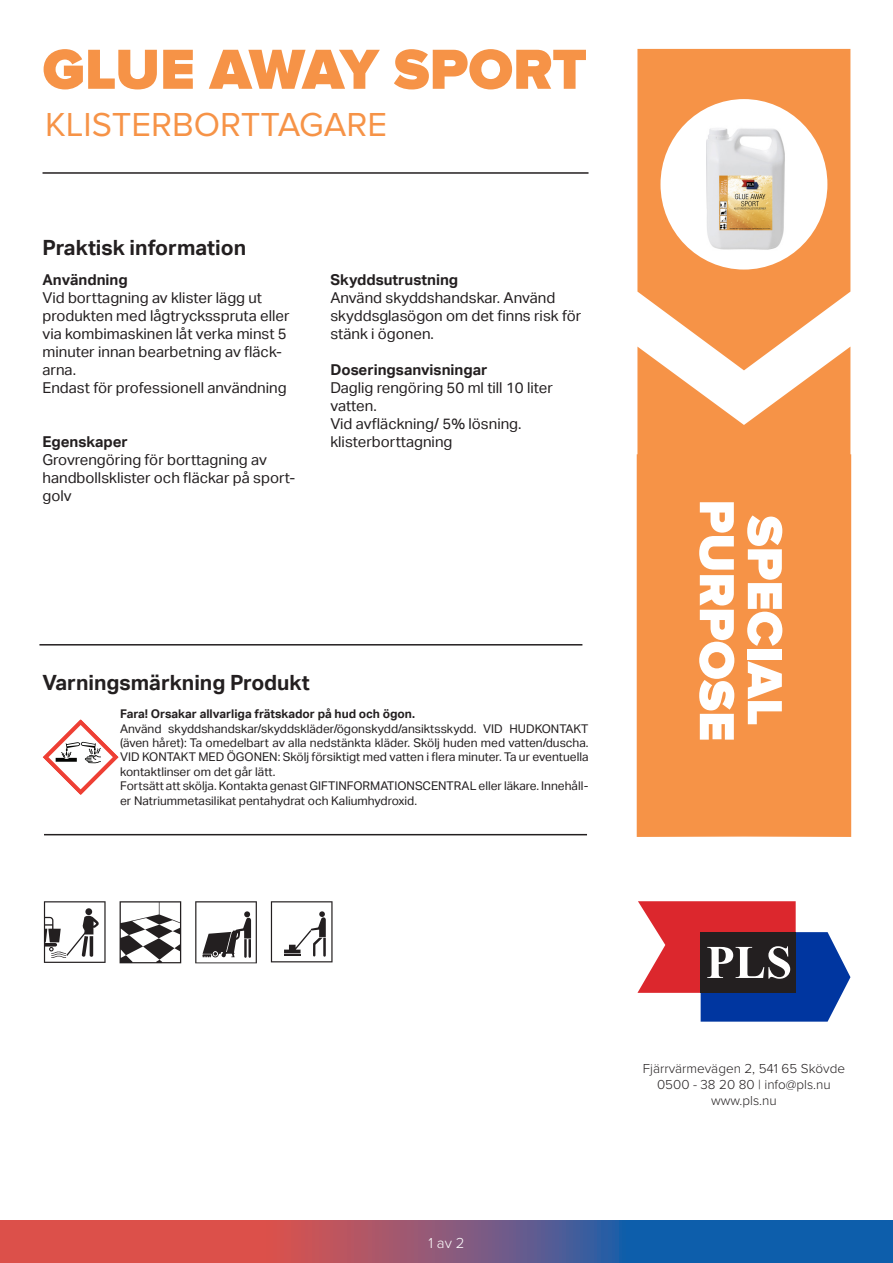
<style>
.page{position:relative;width:893px;height:1263px;background:#fff}
.page>*{position:absolute;margin:0;border:0;box-sizing:border-box;transform-origin:0 0}
.t1{font:900 58.5px "Proxima Nova";letter-spacing:-.005em;color:#f69347}
.t2{font:900 51px "Proxima Nova";color:#fff}
.t3{font:34.5px "Proxima Nova";color:#f69347}
.t4{font:700 21px "Aktiv Grotesk";color:#231f20}
.t5{font:15px/18px "Aktiv Grotesk";color:#231f20}
.t6{font:700 15px "Aktiv Grotesk";color:#231f20}
.t7{font:300 15px "Proxima Nova";color:#fff}
.t8{font:300 13.5px "Proxima Nova";color:#231f20}
.t9{font:12px/14.4px "Aktiv Grotesk";color:#231f20;text-align:justify}
.t10{font:700 12px "Aktiv Grotesk";color:#231f20}
</style>
<div class="page">
<svg style="left:637px;top:901px;width:213px;height:121px"></svg>
<hr style="left:44px;top:834px;width:543px;height:1px;background:#231f20">
<hr style="left:43px;top:172px;width:545px;height:2px;background:#231f20">
<svg style="left:637px;top:49px;width:213px;height:298px;background:#f69e5a"></svg>
<svg style="left:637px;top:347px;width:213px;height:106px;fill:#f69347"></svg>
<div style="left:636px;top:453px;width:216px;height:384px;background:#f69347"></div>
<div style="left:660px;top:99px;width:167px;height:171px;background:#fff;border-radius:50%"></div>
<svg style="left:0;top:1220px;width:893px;height:43px;background:#7b577a"></svg>
<hr style="left:39px;top:644px;width:543px;height:1px;background:#231f20">
<img style="left:706px;top:128px;width:79px;height:122px">
<svg style="left:271px;top:901px;width:62px;height:61px"></svg>
<svg style="left:195px;top:901px;width:62px;height:62px"></svg>
<svg style="left:120px;top:901px;width:61px;height:62px"></svg>
<svg style="left:44px;top:901px;width:62px;height:62px"></svg>
<svg style="left:43px;top:719px;width:76px;height:76px"></svg>
<p class="t1" style="left:43px;top:36px;width:546px">GLUE AWAY SPORT</p>
<p class="t3" style="left:45px;top:104px;width:343px">KLISTERBORTTAGARE</p>
<p class="t4" style="left:43px;top:235px;width:205px">Praktisk information</p>
<p class="t6" style="left:43px;top:271px;width:87px">Användning</p>
<p class="t5" style="left:43px;top:289px;width:249px">Vid borttagning av klister lägg ut produkten med lågtrycksspruta eller via kombimaskinen låt verka minst 5 minuter innan bearbetning av fläck&shy;arna.</p>
<p class="t5" style="left:43px;top:379px;width:246px">Endast för professionell användning</p>
<p class="t6" style="left:43px;top:433px;width:87px">Egenskaper</p>
<p class="t5" style="left:43px;top:451px;width:254px">Grovrengöring för borttagning av handbollsklister och fläckar på sport&shy;golv</p>
<p class="t6" style="left:330px;top:271px;width:129px">Skyddsutrustning</p>
<p class="t5" style="left:330px;top:289px;width:252px">Använd skyddshandskar. Använd skyddsglasögon om det finns risk för stänk i ögonen.</p>
<p class="t6" style="left:330px;top:361px;width:159px">Doseringsanvisningar</p>
<p class="t5" style="left:330px;top:379px;width:224px">Daglig rengöring 50 ml till 10 liter vatten.</p>
<p class="t5" style="left:330px;top:415px;width:192px">Vid avfläckning/ 5% lösning.</p>
<p class="t5" style="left:330px;top:433px;width:124px">klisterborttagning</p>
<p class="t4" style="left:43px;top:670px;width:269px">Varningsmärkning Produkt</p>
<p class="t10" style="left:120px;top:707px;width:296px">Fara! Orsakar allvarliga frätskador på hud och ögon.</p>
<p class="t9" style="left:120px;top:721px;width:470px">Använd skyddshandskar/skyddskläder/ögonskydd/ansiktsskydd. VID HUDKONTAKT (även håret): Ta omedelbart av alla nedstänkta kläder. Skölj huden med vatten/duscha.<br>VID KONTAKT MED ÖGONEN: Skölj försiktigt med vatten i flera minuter. Ta ur eventuella kontaktlinser om det går lätt.</p>
<p class="t9" style="left:120px;top:779px;width:470px">Fortsätt att skölja. Kontakta genast GIFTINFORMATIONSCENTRAL eller läkare. Innehåll&shy;er Natriummetasilikat pentahydrat och Kaliumhydroxid.</p>
<p class="t2" style="left:746px;top:499px;width:243px;rotate:90deg">PURPOSE</p>
<p class="t2" style="left:794px;top:515px;width:212px;rotate:90deg">SPECIAL</p>
<p class="t7" style="left:428px;top:1231px;width:38px">1 av 2</p>
<p class="t8" style="left:643px;top:1058px;width:204px">Fjärrvärmevägen 2, 541 65 Skövde</p>
<p class="t8" style="left:657px;top:1074px;width:175px">0500 - 38 20 80 | info@pls.nu</p>
<p class="t8" style="left:711px;top:1090px;width:67px">www.pls.nu</p>
</div>
